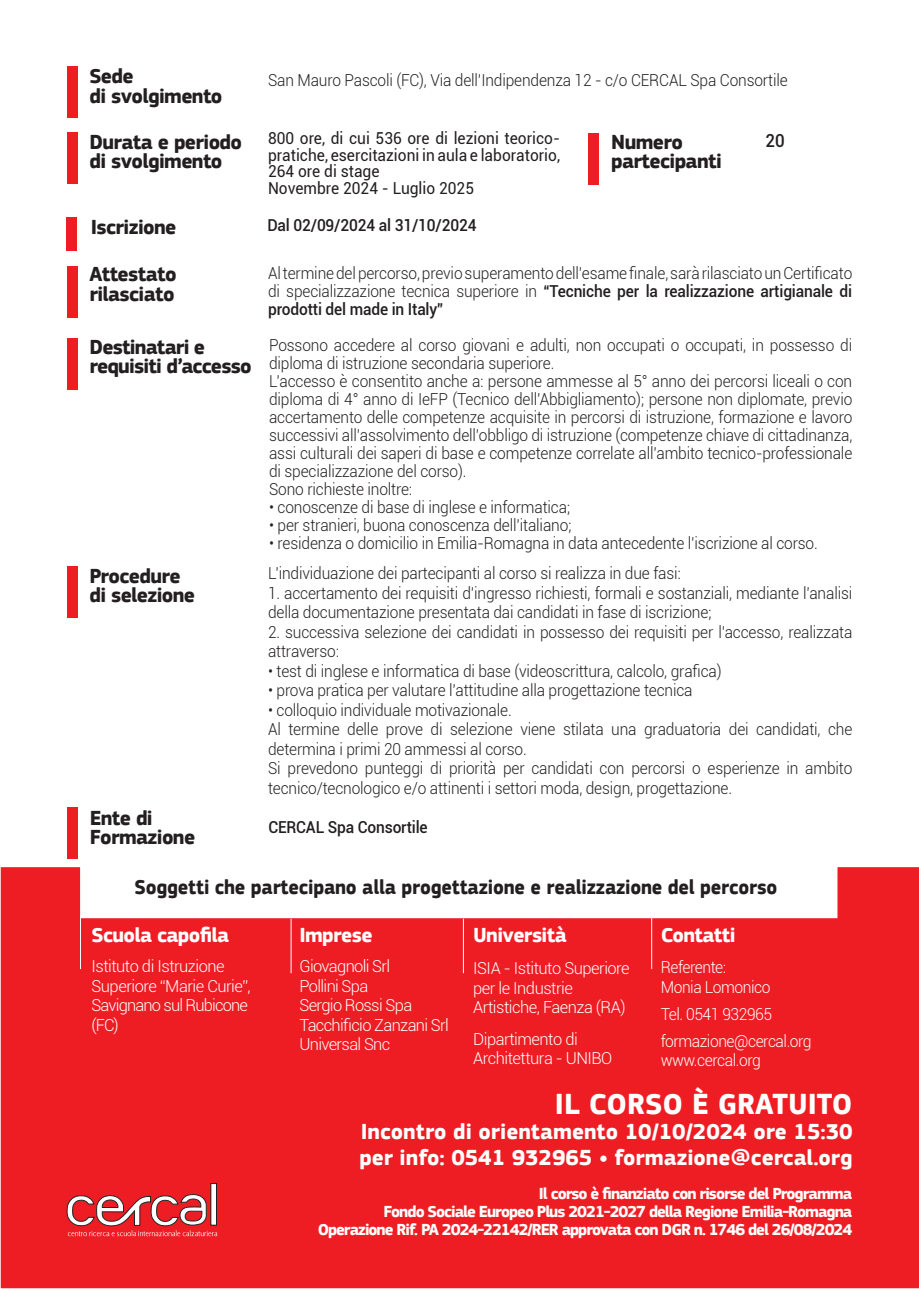
<style>
.page{position:relative;width:919px;height:1289px;background:#fff}
.page>*{position:absolute;margin:0;border:0;box-sizing:border-box;transform-origin:0 0}
.t1{font:700 30px "PF Square Sans Pro";color:#fff}
.t2{font:700 22.5px "PF Square Sans Pro";color:#fff}
.t3{font:700 21px/19.5px "PF Square Sans Pro";letter-spacing:-.03em;color:#231f20}
.t4{font:700 21px "PF Square Sans Pro";letter-spacing:-.01em;color:#231f20;scale:.94 1}
.t5{font:700 21px "PF Square Sans Pro";letter-spacing:-.03em;color:#fff}
.t6{font:500 18px "Roboto";color:#231f20;scale:.94 1}
.t7{font:300 16.5px/18px "Roboto";letter-spacing:-.01em;color:#231f20;scale:.94 1}
.t8{font:300 16.5px/19.5px "Roboto";letter-spacing:-.03em;color:#fff}
.t9{font:700 16.5px "PF Square Sans Pro";letter-spacing:-.06em;color:#fff}
.t10{font:16.5px/16.5px "Roboto";color:#231f20;text-align:justify;scale:.94 1}
.t11{font:300 16.5px "Roboto";letter-spacing:-.03em;color:#fff;scale:.95 1}
.t12{font:500 16.5px "Roboto";letter-spacing:-.01em;color:#231f20;scale:.94 1}
.s1{font-weight:500}
</style>
<div class="page">
<svg style="left:1px;top:867px;width:917px;height:421px;background:#ef3439"></svg>
<div style="left:211px;top:1183px;width:5px;height:42px;background:#fff"></div>
<svg style="left:67px;top:1194px;width:150px;height:42px"></svg>
<div style="left:67px;top:67px;width:11px;height:51px;background:#ee1d23"></div>
<div style="left:66px;top:217px;width:11px;height:34px;background:#ee1d23"></div>
<div style="left:67px;top:266px;width:11px;height:51px;background:#ee1d23"></div>
<div style="left:67px;top:338px;width:11px;height:51px;background:#ee1d23"></div>
<div style="left:67px;top:567px;width:11px;height:51px;background:#ee1d23"></div>
<div style="left:67px;top:807px;width:11px;height:51px;background:#ee1d23"></div>
<hr style="left:80px;top:914px;width:1px;height:55px;background:#fff">
<hr style="left:651px;top:914px;width:1px;height:55px;background:#fff">
<hr style="left:291px;top:918px;width:1px;height:55px;background:#fff">
<div style="left:67px;top:132px;width:11px;height:51px;background:#ee1d23"></div>
<div style="left:588px;top:133px;width:11px;height:51px;background:#ee1d23"></div>
<hr style="left:463px;top:918px;width:1px;height:55px;background:#fff">
<p class="t3" style="left:89px;top:68px;width:46px">Sede</p>
<p class="t3" style="left:89px;top:87px;width:135px">di svolgimento</p>
<p class="t3" style="left:89px;top:133px;width:154px">Durata e periodo</p>
<p class="t3" style="left:89px;top:152px;width:135px">di svolgimento</p>
<p class="t7" style="left:268px;top:71px;width:554px">San Mauro Pascoli (FC), Via dell’Indipendenza 12 - c/o CERCAL Spa Consortile</p>
<p class="t10" style="left:268px;top:130px;width:312px">800 ore, di cui 536 ore di lezioni teorico&shy;pratiche, esercitazioni in aula e laboratorio, 264 ore di stage</p>
<p class="t10" style="left:268px;top:179px;width:221px">Novembre 2024 - Luglio 2025</p>
<p class="t3" style="left:611px;top:133px;width:112px">Numero partecipanti</p>
<p class="t6" style="left:765px;top:128px;width:22px">20</p>
<p class="t3" style="left:91px;top:218px;width:87px">Iscrizione</p>
<p class="t12" style="left:267px;top:213px;width:224px">Dal 02/09/2024 al 31/10/2024</p>
<p class="t3" style="left:89px;top:265px;width:89px">Attestato</p>
<p class="t3" style="left:89px;top:285px;width:87px">rilasciato</p>
<p class="t7" style="left:268px;top:263px;width:623px;text-align:justify">Al termine del percorso, previo superamento dell’esame finale, sarà rilasciato un Certificato di specializzazione tecnica superiore in <span class="s1">“Tecniche per la realizzazione artigianale di prodotti del made in Italy”</span></p>
<p class="t3" style="left:89px;top:338px;width:117px">Destinatari e</p>
<p class="t3" style="left:89px;top:357px;width:164px">requisiti d’accesso</p>
<p class="t3" style="left:89px;top:566px;width:93px">Procedure</p>
<p class="t3" style="left:89px;top:586px;width:107px">di selezione</p>
<p class="t3" style="left:90px;top:808px;width:65px">Ente di</p>
<p class="t3" style="left:90px;top:828px;width:107px">Formazione</p>
<p class="t7" style="left:269px;top:335px;width:622px">Possono accedere al corso giovani e adulti, non occupati o occupati, in possesso di diploma di istruzione secondaria superiore.</p>
<p class="t7" style="left:269px;top:371px;width:622px;text-align:justify">L’accesso è consentito anche a: persone ammesse al 5° anno dei percorsi liceali o con diploma di 4° anno di IeFP (Tecnico dell’Abbigliamento); persone non diplomate, previo accertamento delle competenze acquisite in percorsi di istruzione, formazione e lavoro successivi all’assolvimento dell’obbligo di istruzione (competenze chiave di cittadinanza, assi culturali dei saperi di base e competenze correlate all’ambito tecnico-professionale di specializzazione del corso).</p>
<p class="t7" style="left:269px;top:479px;width:154px">Sono richieste inoltre:</p>
<p class="t7" style="left:269px;top:497px;width:322px">• conoscenze di base di inglese e informatica;</p>
<p class="t7" style="left:269px;top:515px;width:323px">• per stranieri, buona conoscenza dell’italiano;</p>
<p class="t7" style="left:269px;top:533px;width:585px">• residenza o domicilio in Emilia-Romagna in data antecedente l’iscrizione al corso.</p>
<p class="t7" style="left:268px;top:564px;width:440px">L’individuazione dei partecipanti al corso si realizza in due fasi:</p>
<p class="t7" style="left:268px;top:582px;width:623px;line-height:19.5px">1. accertamento dei requisiti d’ingresso richiesti, formali e sostanziali, mediante l’analisi della documentazione presentata dai candidati in fase di iscrizione;</p>
<p class="t7" style="left:268px;top:621px;width:623px;line-height:19.5px">2. successiva selezione dei candidati in possesso dei requisiti per l’accesso, realizzata attraverso:</p>
<p class="t7" style="left:268px;top:661px;width:484px">• test di inglese e informatica di base (videoscrittura, calcolo, grafica)</p>
<p class="t7" style="left:268px;top:681px;width:453px">• prova pratica per valutare l’attitudine alla progettazione tecnica</p>
<p class="t7" style="left:268px;top:700px;width:261px">• colloquio individuale motivazionale.</p>
<p class="t7" style="left:268px;top:719px;width:623px;line-height:19.5px">Al termine delle prove di selezione viene stilata una graduatoria dei candidati, che determina i primi 20 ammessi al corso.</p>
<p class="t7" style="left:268px;top:758px;width:623px;line-height:19.5px">Si prevedono punteggi di priorità per candidati con percorsi o esperienze in ambito tecnico/tecnologico e/o attinenti i settori moda, design, progettazione.</p>
<p class="t12" style="left:268px;top:815px;width:171px">CERCAL Spa Consortile</p>
<p class="t4" style="left:135px;top:874px;width:685px">Soggetti che partecipano alla progettazione e realizzazione del percorso</p>
<p class="t5" style="left:91px;top:922px;width:139px">Scuola capofila</p>
<p class="t8" style="left:91px;top:956px;width:161px">Istituto di Istruzione<br>Superiore “Marie Curie”,<br>Savignano sul Rubicone (FC)</p>
<p class="t8" style="left:299px;top:956px;width:92px">Giovagnoli Srl</p>
<p class="t5" style="left:299px;top:922px;width:75px">Imprese</p>
<p class="t8" style="left:299px;top:975px;width:70px">Pollini Spa</p>
<p class="t8" style="left:299px;top:995px;width:114px">Sergio Rossi Spa</p>
<p class="t8" style="left:299px;top:1014px;width:151px">Tacchificio Zanzani Srl</p>
<p class="t8" style="left:299px;top:1034px;width:92px">Universal Snc</p>
<p class="t5" style="left:473px;top:922px;width:95px">Università</p>
<p class="t8" style="left:473px;top:957px;width:158px">ISIA - Istituto Superiore</p>
<p class="t8" style="left:473px;top:977px;width:154px">per le Industrie<br>Artistiche, Faenza (RA)</p>
<p class="t8" style="left:473px;top:1028px;width:141px">Dipartimento di<br>Architettura - UNIBO</p>
<p class="t5" style="left:660px;top:922px;width:76px">Contatti</p>
<p class="t11" style="left:660px;top:955px;width:70px">Referente:</p>
<p class="t11" style="left:660px;top:975px;width:117px">Monia Lomonico</p>
<p class="t11" style="left:660px;top:1002px;width:119px">Tel. 0541 932965</p>
<p class="t11" style="left:660px;top:1029px;width:160px">formazione@cercal.org</p>
<p class="t11" style="left:660px;top:1048px;width:107px">www.cercal.org</p>
<p class="t1" style="left:555px;top:1085px;width:299px">IL CORSO È GRATUITO</p>
<p class="t2" style="left:361px;top:1118px;width:493px">Incontro di orientamento 10/10/2024 ore 15:30</p>
<p class="t2" style="left:359px;top:1143px;width:494px">per info: 0541 932965 • formazione@cercal.org</p>
<p class="t9" style="left:539px;top:1183px;width:315px">Il corso è finanziato con risorse del Programma</p>
<p class="t9" style="left:383px;top:1201px;width:470px">Fondo Sociale Europeo Plus 2021-2027 della Regione Emilia-Romagna</p>
<p class="t9" style="left:317px;top:1219px;width:536px">Operazione Rif. PA 2024-22142/RER approvata con DGR n. 1746 del 26/08/2024</p>
</div>
